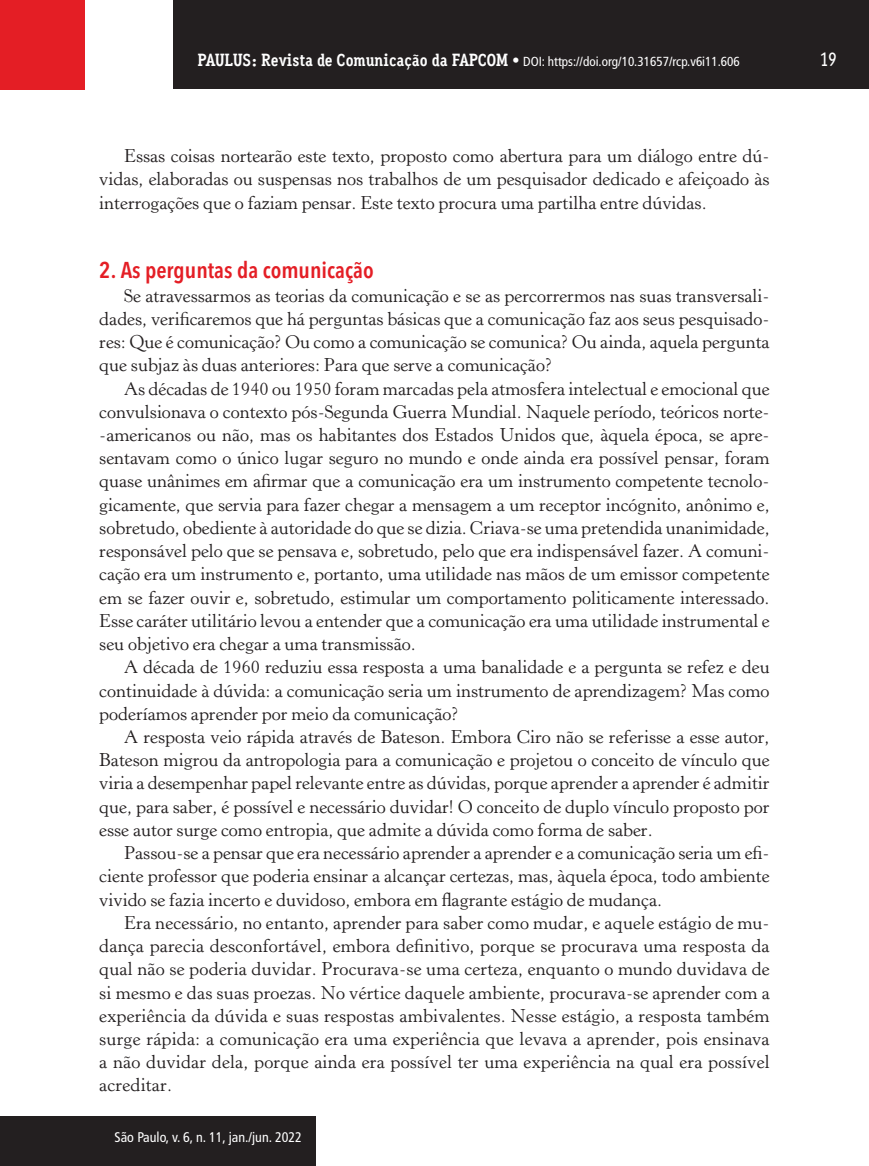
<style>
.page{position:relative;width:869px;height:1166px;background:#fff}
.page>*{position:absolute;margin:0;border:0;box-sizing:border-box;transform-origin:0 0}
.t1{font:600 condensed 22.75px "Avenir Next LT Pro";color:#e41e25}
.t2{font:500 19.25px "Aaux Office";color:#fff}
.t3{font:18.38px/23.3px "Horley Old Style";color:#231f20;text-align:justify}
.t4{font:condensed 14px "Frutiger LT Std";color:#fff}
.t5{font:condensed 13.12px "Frutiger LT Std";color:#fff}
.s1{font-family:"Aaux Office";font-weight:700;font-stretch:normal;font-size:17.5px}
.s2{font-family:"Aaux Office";font-weight:500;font-stretch:normal;font-size:17.5px}
</style>
<div class="page">
<div style="left:173px;top:0;width:695px;height:89px;background:#231f20"></div>
<div style="left:0;top:0;width:85px;height:90px;background:#e41e25"></div>
<div style="left:1px;top:1116px;width:314px;height:50px;background:#231f20"></div>
<p class="t5" style="left:197px;top:53px;width:543px"><span class="s1">PAULUS: Revista de Comunicação da FAPCOM</span> <span class="s2">•</span> DOI: https://doi.org/10.31657/rcp.v6i11.606</p>
<p class="t2" style="left:819px;top:48px;width:18px">19</p>
<p class="t3" style="left:99px;top:145px;width:671px;text-indent:25px">Essas coisas nortearão este texto, proposto como abertura para um diálogo entre dú&shy;vidas, elaboradas ou suspensas nos trabalhos de um pesquisador dedicado e afeiçoado às interrogações que o faziam pensar. Este texto procura uma partilha entre dúvidas.</p>
<p class="t1" style="left:99px;top:256px;width:276px">2. As perguntas da comunicação</p>
<p class="t3" style="left:99px;top:284px;width:671px;text-indent:25px">Se atravessarmos as teorias da comunicação e se as percorrermos nas suas transversali&shy;dades, verificaremos que há perguntas básicas que a comunicação faz aos seus pesquisado&shy;res: Que é comunicação? Ou como a comunicação se comunica? Ou ainda, aquela pergunta que subjaz às duas anteriores: Para que serve a comunicação?</p>
<p class="t3" style="left:99px;top:377px;width:671px;text-indent:25px">As décadas de 1940 ou 1950 foram marcadas pela atmosfera intelectual e emocional que convulsionava o contexto pós-Segunda Guerra Mundial. Naquele período, teóricos norte--americanos ou não, mas os habitantes dos Estados Unidos que, àquela época, se apre&shy;sentavam como o único lugar seguro no mundo e onde ainda era possível pensar, foram quase unânimes em afirmar que a comunicação era um instrumento competente tecnolo&shy;gicamente, que servia para fazer chegar a mensagem a um receptor incógnito, anônimo e, sobretudo, obediente à autoridade do que se dizia. Criava-se uma pretendida unanimidade, responsável pelo que se pensava e, sobretudo, pelo que era indispensável fazer. A comuni&shy;cação era um instrumento e, portanto, uma utilidade nas mãos de um emissor competente em se fazer ouvir e, sobretudo, estimular um comportamento politicamente interessado.<br>Esse caráter utilitário levou a entender que a comunicação era uma utilidade instrumental e seu objetivo era chegar a uma transmissão.</p>
<p class="t3" style="left:99px;top:656px;width:671px;text-indent:25px">A década de 1960 reduziu essa resposta a uma banalidade e a pergunta se refez e deu continuidade à dúvida: a comunicação seria um instrumento de aprendizagem? Mas como poderíamos aprender por meio da comunicação?</p>
<p class="t3" style="left:99px;top:725px;width:671px;text-indent:25px">A resposta veio rápida através de Bateson. Embora Ciro não se referisse a esse autor, Bateson migrou da antropologia para a comunicação e projetou o conceito de vínculo que viria a desempenhar papel relevante entre as dúvidas, porque aprender a aprender é admitir que, para saber, é possível e necessário duvidar! O conceito de duplo vínculo proposto por esse autor surge como entropia, que admite a dúvida como forma de saber.</p>
<p class="t3" style="left:99px;top:842px;width:671px;text-indent:25px">Passou-se a pensar que era necessário aprender a aprender e a comunicação seria um efi&shy;ciente professor que poderia ensinar a alcançar certezas, mas, àquela época, todo ambiente vivido se fazia incerto e duvidoso, embora em flagrante estágio de mudança.</p>
<p class="t3" style="left:99px;top:911px;width:671px;text-indent:25px">Era necessário, no entanto, aprender para saber como mudar, e aquele estágio de mu&shy;dança parecia desconfortável, embora definitivo, porque se procurava uma resposta da qual não se poderia duvidar. Procurava-se uma certeza, enquanto o mundo duvidava de si mesmo e das suas proezas. No vértice daquele ambiente, procurava-se aprender com a experiência da dúvida e suas respostas ambivalentes. Nesse estágio, a resposta também surge rápida: a comunicação era uma experiência que levava a aprender, pois ensinava a não duvidar dela, porque ainda era possível ter uma experiência na qual era possível acreditar.</p>
<p class="t4" style="left:114px;top:1129px;width:189px">São Paulo, v. 6, n. 11, jan./jun. 2022</p>
</div>
